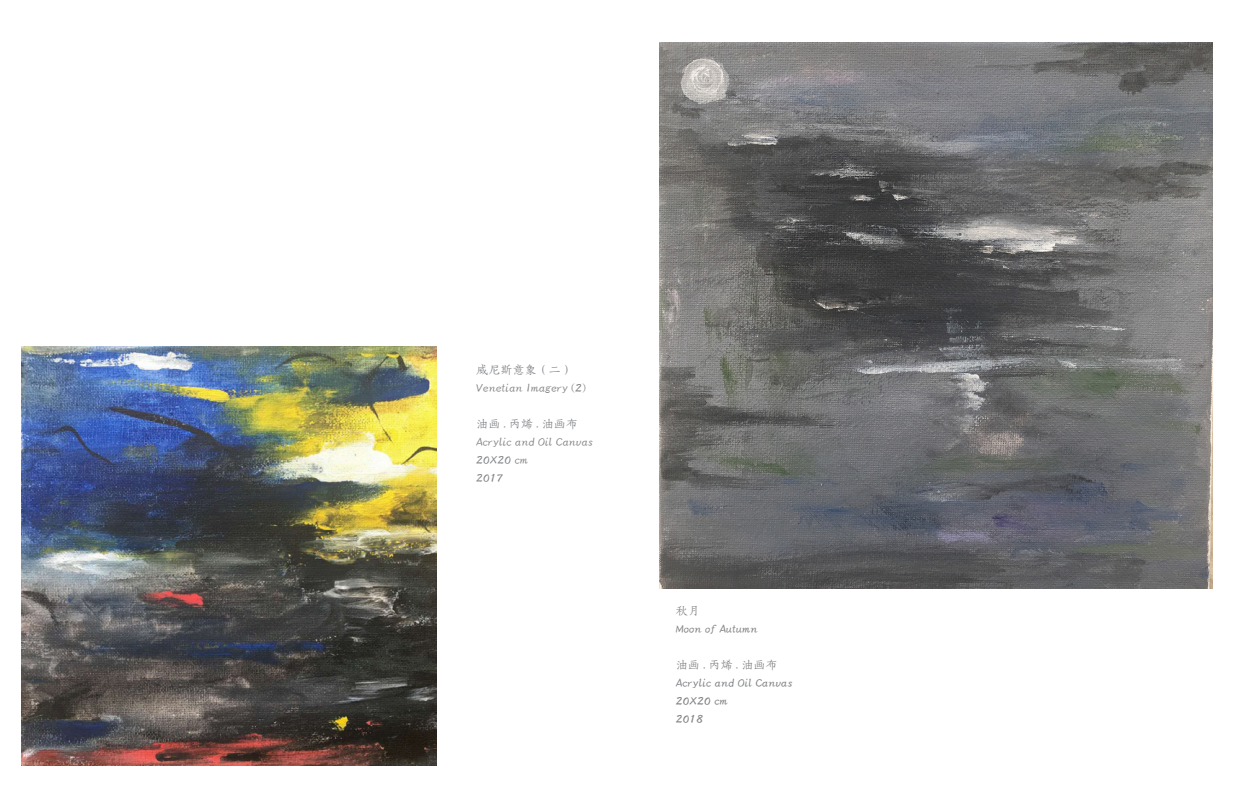
<style>
.page{position:relative;width:1234px;height:808px;background:#fff}
.page>*{position:absolute;margin:0;border:0;box-sizing:border-box;transform-origin:0 0}
.t1{font:300 12px "MHG Hagoromo THK";letter-spacing:.01em;color:#808285}
.t2{font:500 12px "MHG Hagoromo THK";letter-spacing:.01em;color:#808285}
.t3{font:12px "FZYINGXUEJW GB1 0";letter-spacing:.01em;color:#808285}
</style>
<div class="page">
<img style="left:21px;top:347px;width:416px;height:418px">
<img style="left:659px;top:43px;width:553px;height:545px">
<p class="t3" style="left:476px;top:363px;width:98px">威尼斯意象（二）</p>
<p class="t1" style="left:476px;top:380px;width:111px">Venetian Imagery (2)</p>
<p class="t3" style="left:476px;top:417px;width:103px">油画 . 丙烯 . 油画布</p>
<p class="t1" style="left:476px;top:434px;width:118px">Acrylic and Oil Canvas</p>
<p class="t1" style="left:476px;top:452px;width:53px">20X20 cm</p>
<p class="t1" style="left:476px;top:470px;width:29px">2017</p>
<p class="t3" style="left:675px;top:604px;width:26px">秋月</p>
<p class="t2" style="left:675px;top:621px;width:83px">Moon of Autumn</p>
<p class="t3" style="left:675px;top:658px;width:103px">油画 . 丙烯 . 油画布</p>
<p class="t2" style="left:675px;top:675px;width:118px">Acrylic and Oil Canvas</p>
<p class="t2" style="left:675px;top:693px;width:53px">20X20 cm</p>
<p class="t2" style="left:675px;top:711px;width:29px">2018</p>
</div>
